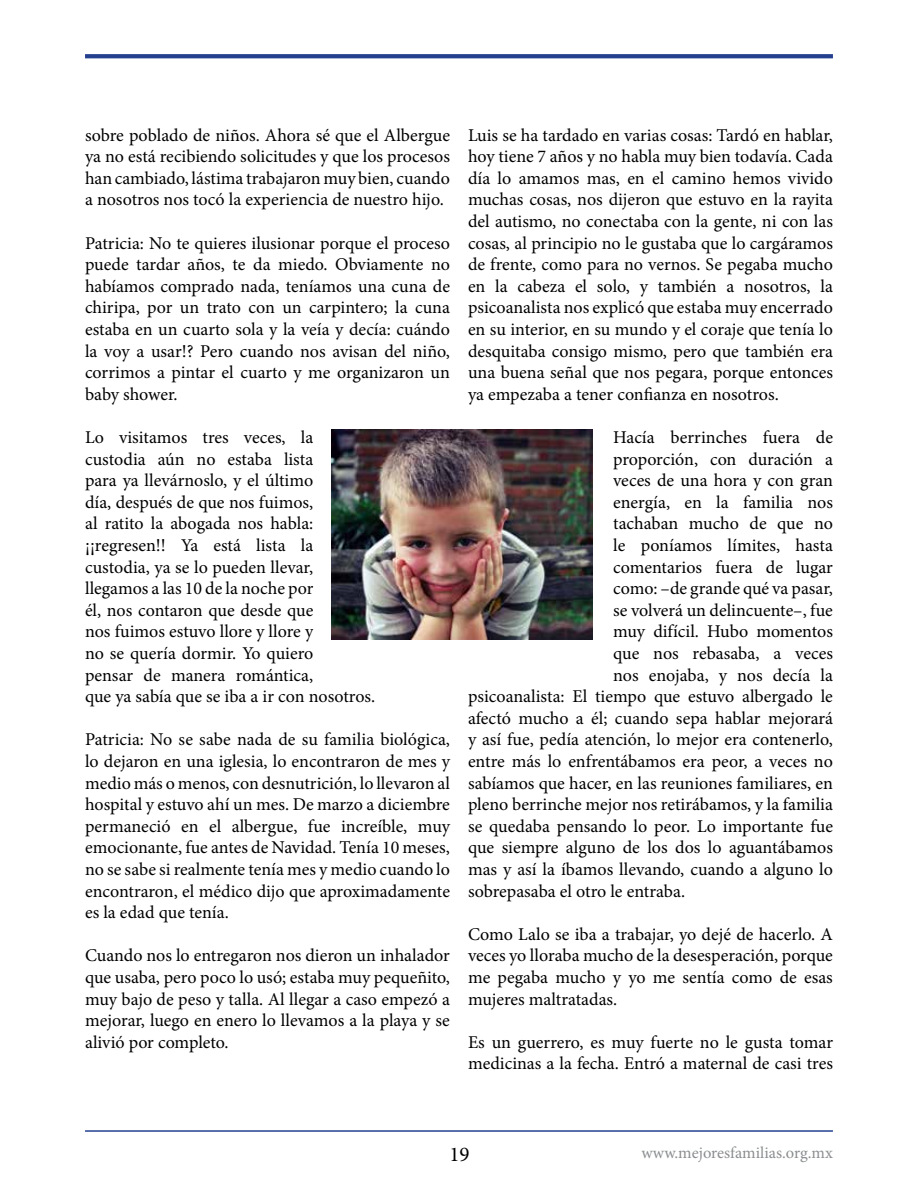
<style>
.page{position:relative;width:918px;height:1188px;background:#fff}
.page>*{position:absolute;margin:0;border:0;box-sizing:border-box;transform-origin:0 0}
.t1{font:21px "Minion Pro";color:#000}
.t2{font:18px/21.6px "Minion Pro";color:#000;text-align:justify}
.t3{font:16.5px "Minion Pro";color:#8b8e90}
</style>
<div class="page">
<hr style="left:85px;top:1130px;width:748px;height:2px;background:#25408f">
<svg style="left:85px;top:54px;width:748px;height:4px;background:#2b4592"></svg>
<img style="left:331px;top:430px;width:262px;height:210px">
<p class="t2" style="left:85px;top:124px;width:366px">sobre poblado de niños. Ahora sé que el Albergue ya no está recibiendo solicitudes y que los procesos han cambiado, lástima trabajaron muy bien, cuando a nosotros nos tocó la experiencia de nuestro hijo.</p>
<p class="t2" style="left:85px;top:232px;width:367px">Patricia: No te quieres ilusionar porque el proceso puede tardar años, te da miedo. Obviamente no habíamos comprado nada, teníamos una cuna de chiripa, por un trato con un carpintero; la cuna estaba en un cuarto sola y la veía y decía: cuándo la voy a usar!? Pero cuando nos avisan del niño, corrimos a pintar el cuarto y me organizaron un baby shower.</p>
<p class="t2" style="left:85px;top:427px;width:292px;text-align:left">Lo visitamos tres veces, la custodia aún no estaba lista<br>para ya llevárnoslo, y el último<br>día, después de que nos fuimos,<br>al ratito la abogada nos habla: ¡¡regresen!! Ya está lista la custodia, ya se lo pueden llevar, llegamos a las 10 de la noche por<br>él, nos contaron que desde que<br>nos fuimos estuvo llore y llore y<br>no se quería dormir. Yo quiero<br>pensar de manera romántica,<br>que ya sabía que se iba a ir con nosotros.</p>
<p class="t2" style="left:85px;top:729px;width:367px">Patricia: No se sabe nada de su familia biológica, lo dejaron en una iglesia, lo encontraron de mes y medio más o menos, con desnutrición, lo llevaron al hospital y estuvo ahí un mes. De marzo a diciembre permaneció en el albergue, fue increíble, muy emocionante, fue antes de Navidad. Tenía 10 meses, no se sabe si realmente tenía mes y medio cuando lo encontraron, el médico dijo que aproximadamente es la edad que tenía.</p>
<p class="t2" style="left:85px;top:945px;width:367px">Cuando nos lo entregaron nos dieron un inhalador que usaba, pero poco lo usó; estaba muy pequeñito, muy bajo de peso y talla. Al llegar a caso empezó a mejorar, luego en enero lo llevamos a la playa y se alivió por completo.</p>
<p class="t2" style="left:468px;top:124px;width:367px">Luis se ha tardado en varias cosas: Tardó en hablar, hoy tiene 7 años y no habla muy bien todavía. Cada día lo amamos mas, en el camino hemos vivido muchas cosas, nos dijeron que estuvo en la rayita del autismo, no conectaba con la gente, ni con las cosas, al principio no le gustaba que lo cargáramos de frente, como para no vernos. Se pegaba mucho en la cabeza el solo, y también a nosotros, la psicoanalista nos explicó que estaba muy encerrado en su interior, en su mundo y el coraje que tenía lo desquitaba consigo mismo, pero que también era una buena señal que nos pegara, porque entonces ya empezaba a tener confianza en nosotros.</p>
<p class="t2" style="left:613px;top:427px;width:221px">Hacía berrinches fuera de</p>
<p class="t2" style="left:613px;top:448px;width:221px">proporción, con duración a</p>
<p class="t2" style="left:613px;top:470px;width:221px">veces de una hora y con gran</p>
<p class="t2" style="left:613px;top:491px;width:221px">energía, en la familia nos</p>
<p class="t2" style="left:613px;top:513px;width:221px">tachaban mucho de que no</p>
<p class="t2" style="left:613px;top:535px;width:221px">le poníamos límites, hasta</p>
<p class="t2" style="left:613px;top:556px;width:221px">comentarios fuera de lugar</p>
<p class="t2" style="left:613px;top:578px;width:221px">como: –de grande qué va pasar,</p>
<p class="t2" style="left:613px;top:599px;width:221px">se volverá un delincuente–, fue</p>
<p class="t2" style="left:613px;top:621px;width:221px">muy difícil. Hubo momentos</p>
<p class="t2" style="left:613px;top:643px;width:221px">que nos rebasaba, a veces</p>
<p class="t2" style="left:613px;top:664px;width:221px">nos enojaba, y nos decía la</p>
<p class="t2" style="left:468px;top:686px;width:366px">psicoanalista: El tiempo que estuvo albergado le</p>
<p class="t2" style="left:468px;top:707px;width:366px">afectó mucho a él; cuando sepa hablar mejorará</p>
<p class="t2" style="left:468px;top:729px;width:366px">y así fue, pedía atención, lo mejor era contenerlo,</p>
<p class="t2" style="left:468px;top:751px;width:366px">entre más lo enfrentábamos era peor, a veces no</p>
<p class="t2" style="left:468px;top:772px;width:367px">sabíamos que hacer, en las reuniones familiares, en</p>
<p class="t2" style="left:468px;top:794px;width:366px">pleno berrinche mejor nos retirábamos, y la familia</p>
<p class="t2" style="left:468px;top:815px;width:366px">se quedaba pensando lo peor. Lo importante fue</p>
<p class="t2" style="left:468px;top:837px;width:366px">que siempre alguno de los dos lo aguantábamos</p>
<p class="t2" style="left:468px;top:859px;width:366px">mas y así la íbamos llevando, cuando a alguno lo</p>
<p class="t2" style="left:468px;top:880px;width:219px">sobrepasaba el otro le entraba.</p>
<p class="t2" style="left:468px;top:923px;width:367px">Como Lalo se iba a trabajar, yo dejé de hacerlo. A veces yo lloraba mucho de la desesperación, porque me pegaba mucho y yo me sentía como de esas mujeres maltratadas.</p>
<p class="t2" style="left:468px;top:1031px;width:367px">Es un guerrero, es muy fuerte no le gusta tomar medicinas a la fecha. Entró a maternal de casi tres</p>
<p class="t1" style="left:449px;top:1140px;width:22px">19</p>
<p class="t3" style="left:641px;top:1141px;width:193px">www.mejoresfamilias.org.mx</p>
</div>
